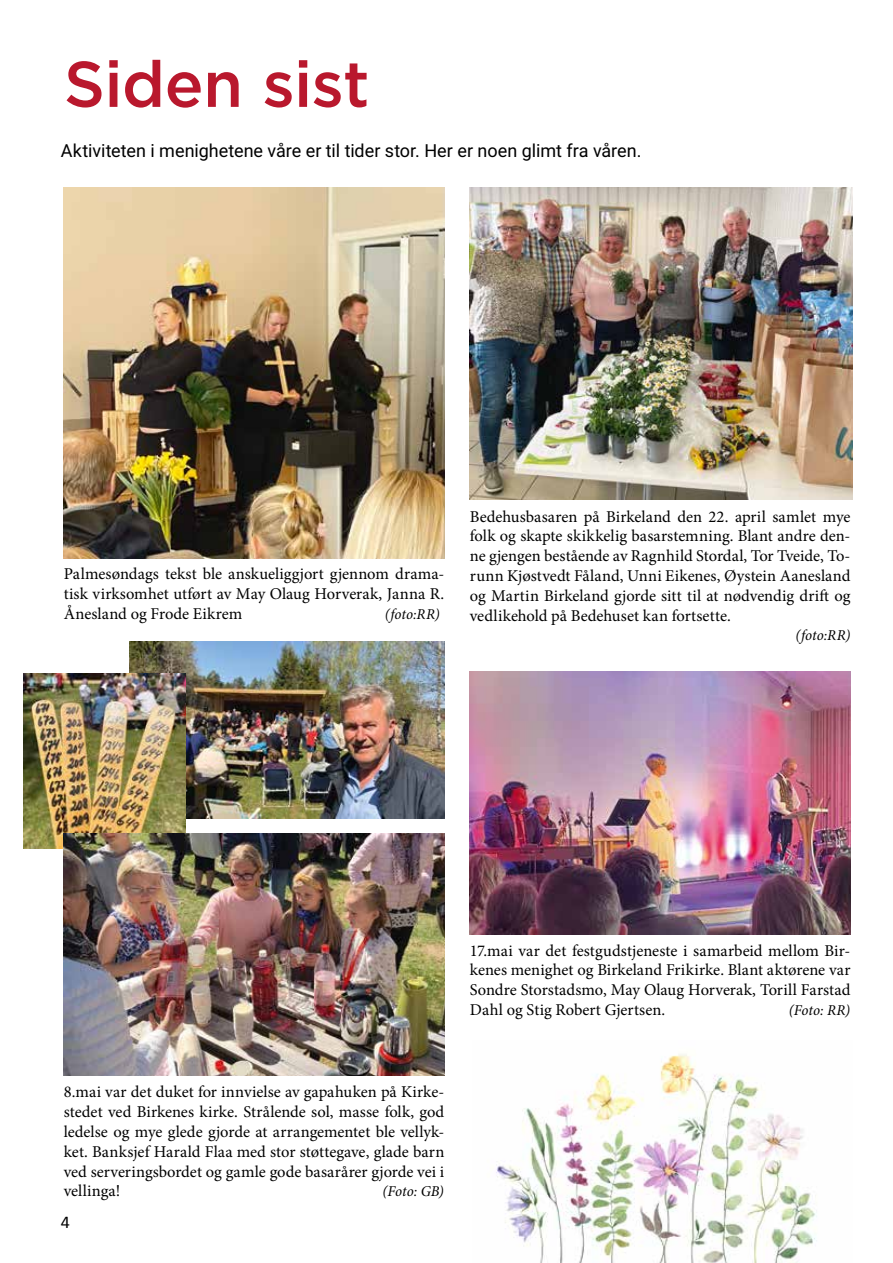
<style>
.page{position:relative;width:893px;height:1263px;background:#fff}
.page>*{position:absolute;margin:0;border:0;box-sizing:border-box;transform-origin:0 0}
.t1{font:500 64.5px "Gotham";letter-spacing:-.01em;color:#b9182d}
.t2{font:18px "Roboto";color:#000}
.t3{font:18px "Calibri";color:#000}
.t4{font:16.5px/19.8px "Minion Pro";letter-spacing:-.005em;color:#000;text-align:justify}
.t5{font:italic 15px "Minion Pro";color:#000}
</style>
<div class="page">
<img style="left:496px;top:1054px;width:321px;height:209px">
<img style="left:470px;top:671px;width:380px;height:263px">
<img style="left:129px;top:641px;width:315px;height:177px">
<img style="left:470px;top:187px;width:382px;height:313px">
<img style="left:63px;top:187px;width:382px;height:371px">
<img style="left:23px;top:674px;width:162px;height:175px">
<img style="left:64px;top:833px;width:380px;height:242px">
<h1 class="t1" style="left:64px;top:42px;width:307px">Siden sist</h1>
<p class="t2" style="left:61px;top:138px;width:582px">Aktiviteten i menighetene våre er til tider stor. Her er noen glimt fra våren.</p>
<p class="t4" style="left:64px;top:564px;width:382px">Palmesøndags tekst ble anskueliggjort gjennom drama&shy;tisk virksomhet utført av May Olaug Horverak, Janna R.<br>Ånesland og Frode Eikrem</p>
<p class="t5" style="left:385px;top:603px;width:57px">(foto:RR)</p>
<p class="t4" style="left:470px;top:506px;width:382px">Bedehusbasaren på Birkeland den 22. april samlet mye folk og skapte skikkelig basarstemning. Blant andre den&shy;ne gjengen bestående av Ragnhild Stordal, Tor Tveide, To&shy;runn Kjøstvedt Fåland, Unni Eikenes, Øystein Aanesland og Martin Birkeland gjorde sitt til at nødvendig drift og vedlikehold på Bedehuset kan fortsette.</p>
<p class="t5" style="left:795px;top:625px;width:57px">(foto:RR)</p>
<p class="t4" style="left:470px;top:940px;width:382px">17.mai var det festgudstjeneste i samarbeid mellom Bir&shy;kenes menighet og Birkeland Frikirke. Blant aktørene var Sondre Storstadsmo, May Olaug Horverak, Torill Farstad Dahl og Stig Robert Gjertsen.</p>
<p class="t5" style="left:789px;top:1000px;width:63px">(Foto: RR)</p>
<p class="t4" style="left:64px;top:1082px;width:382px">8.mai var det duket for innvielse av gapahuken på Kirke&shy;stedet ved Birkenes kirke. Strålende sol, masse folk, god ledelse og mye glede gjorde at arrangementet ble vellyk&shy;ket. Banksjef Harald Flaa med stor støttegave, glade barn ved serveringsbordet og gamle gode basarårer gjorde vei i vellinga!</p>
<p class="t5" style="left:382px;top:1181px;width:63px">(Foto: GB)</p>
<p class="t3" style="left:61px;top:1210px;width:11px">4</p>
</div>
